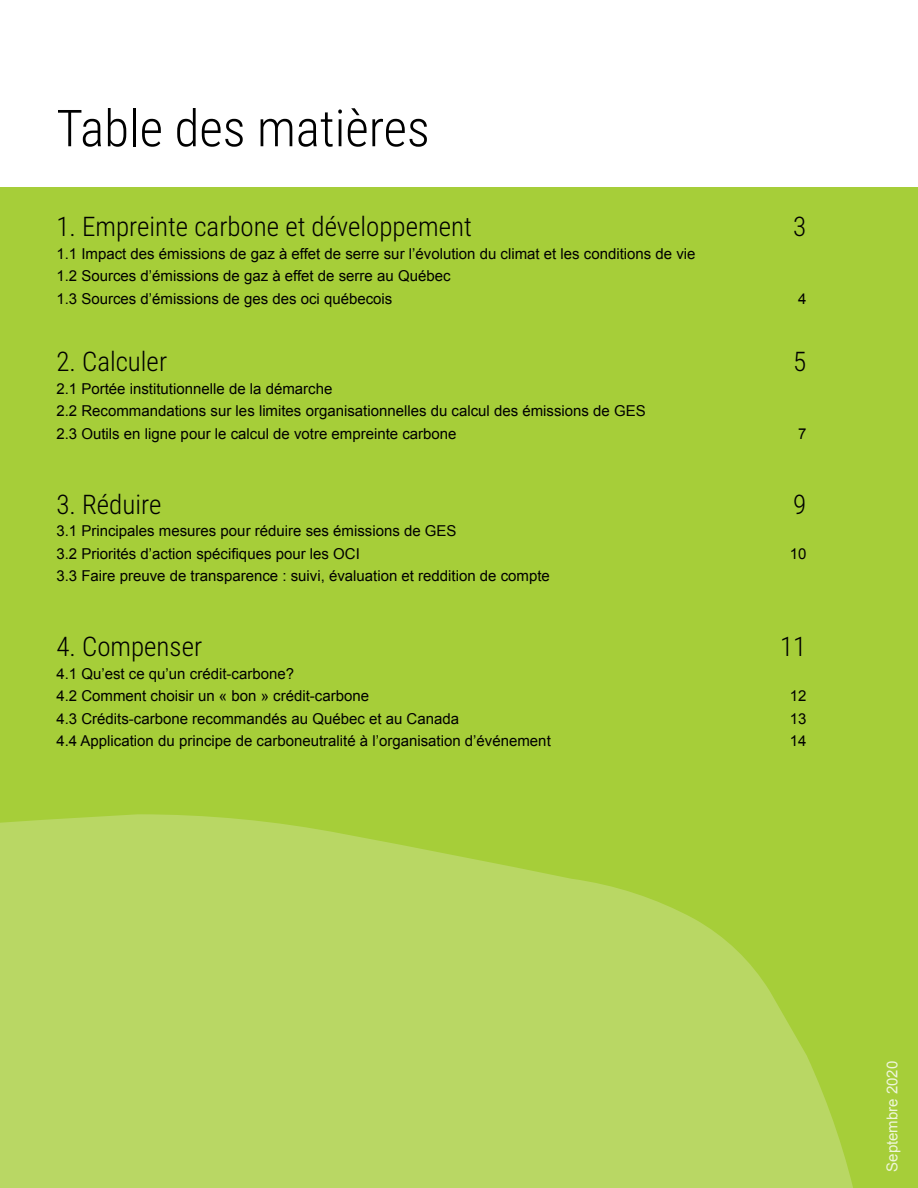
<style>
.page{position:relative;width:918px;height:1188px;background:#fff}
.page>*{position:absolute;margin:0;border:0;box-sizing:border-box;transform-origin:0 0}
.t1{font:300 51px "Roboto Condensed";color:#000}
.t2{font:300 27px "Roboto Condensed";color:#000}
.t3{font:15px/22.5px "Arial";color:#000}
.t4{font:15px "Arial";color:#fff}
</style>
<div class="page">
<div style="left:0;top:188px;width:918px;height:1000px;background:#a6ce39"></div>
<svg style="left:0;top:814px;width:853px;height:374px;fill:#b9d764"></svg>
<h1 class="t1" style="left:56px;top:92px;width:375px">Table des matières</h1>
<h2 class="t2" style="left:56px;top:208px;width:417px">1. Empreinte carbone et développement</h2>
<h2 class="t2" style="left:793px;top:208px;width:15px">3</h2>
<p class="t3" style="left:56px;top:242px;width:641px">1.1 Impact des émissions de gaz à effet de serre sur l’évolution du climat et les conditions de vie<br>1.2 Sources d’émissions de gaz à effet de serre au Québec<br>1.3 Sources d’émissions de ges des oci québecois</p>
<p class="t3" style="left:798px;top:287px;width:10px">4</p>
<h2 class="t2" style="left:56px;top:343px;width:112px">2. Calculer</h2>
<h2 class="t2" style="left:793px;top:343px;width:15px">5</h2>
<p class="t3" style="left:56px;top:377px;width:591px">2.1 Portée institutionnelle de la démarche<br>2.2 Recommandations sur les limites organisationnelles du calcul des émissions de GES<br>2.3 Outils en ligne pour le calcul de votre empreinte carbone</p>
<p class="t3" style="left:798px;top:422px;width:10px">7</p>
<h2 class="t2" style="left:56px;top:485px;width:106px">3. Réduire</h2>
<h2 class="t2" style="left:793px;top:485px;width:15px">9</h2>
<p class="t3" style="left:56px;top:520px;width:402px">3.1 Principales mesures pour réduire ses émissions de GES<br>3.2 Priorités d’action spécifiques pour les OCI</p>
<p class="t3" style="left:790px;top:542px;width:18px">10</p>
<p class="t3" style="left:56px;top:565px;width:495px">3.3 Faire preuve de transparence : suivi, évaluation et reddition de compte</p>
<h2 class="t2" style="left:56px;top:628px;width:147px">4. Compenser</h2>
<h2 class="t2" style="left:780px;top:628px;width:28px">11</h2>
<p class="t3" style="left:56px;top:662px;width:314px">4.1 Qu’est ce qu’un crédit-carbone?<br>4.2 Comment choisir un « bon » crédit-carbone</p>
<p class="t3" style="left:790px;top:685px;width:18px">12</p>
<p class="t3" style="left:56px;top:707px;width:404px">4.3 Crédits-carbone recommandés au Québec et au Canada</p>
<p class="t3" style="left:790px;top:707px;width:18px">13</p>
<p class="t3" style="left:56px;top:730px;width:496px">4.4 Application du principe de carboneutralité à l’organisation d’événement</p>
<p class="t3" style="left:790px;top:730px;width:18px">14</p>
<p class="t4" style="left:882px;top:1172px;width:112px;rotate:-90deg">Septembre 2020</p>
</div>
